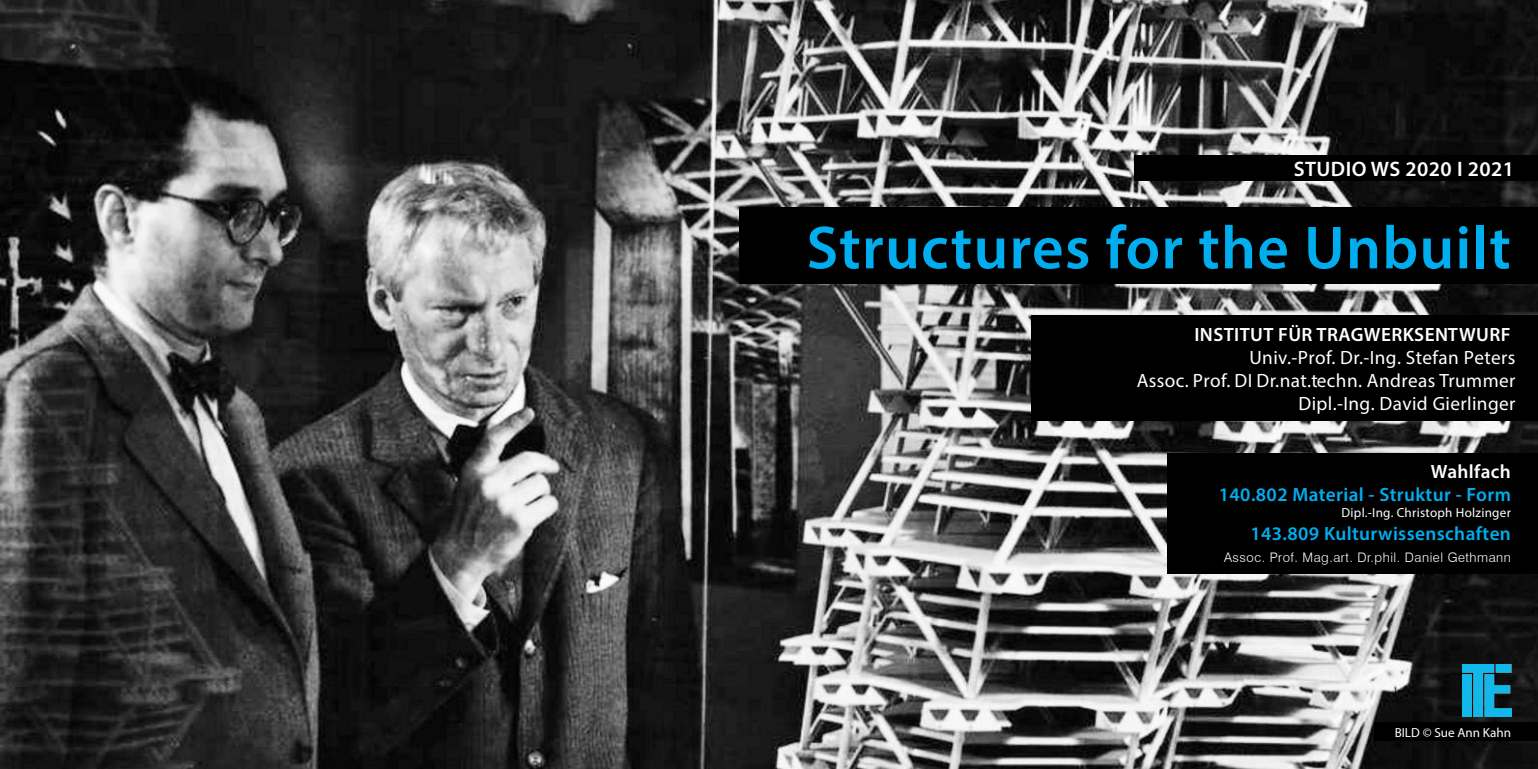
<style>
.page{position:relative;width:1538px;height:769px;background:#fff}
.page>*{position:absolute;margin:0;border:0;box-sizing:border-box;transform-origin:0 0}
.t1{font:600 61.25px "Myriad Pro";letter-spacing:.02em;color:#00aeef}
.t2{font:600 21px "Myriad Pro";letter-spacing:.02em;color:#fff}
.t3{font:19.25px/23.1px "Myriad Pro";letter-spacing:.02em;color:#fff;text-align:right}
.t4{font:600 19.25px "Myriad Pro";letter-spacing:.02em;color:#00aeef}
.t5{font:600 19.25px "Myriad Pro";letter-spacing:.02em;color:#fff}
.Fliesstext{font:300 13.12px "Swiss 721 BT";letter-spacing:.04em;color:#fff}
.t6{font:13.12px "Myriad Pro";letter-spacing:.02em;color:#fff}
.t7{font:13.12px "Myriad Pro";color:#fff}
.s1{font-weight:600}
</style>
<div class="page">
<img style="left:0;top:0;width:1538px;height:769px">
<div style="left:1135px;top:155px;width:403px;height:25px;background:#010001"></div>
<div style="left:739px;top:207px;width:799px;height:77px;background:#010001"></div>
<div style="left:1032px;top:316px;width:506px;height:105px;background:#010001"></div>
<div style="left:1374px;top:723px;width:164px;height:18px;background:#010001"></div>
<img style="left:1462px;top:665px;width:49px;height:52px">
<div style="left:1167px;top:454px;width:371px;height:120px;background:#010001"></div>
<p class="t2" style="left:1294px;top:155px;width:222px">STUDIO WS 2020 I 2021</p>
<p class="t1" style="left:806px;top:209px;width:706px">Structures for the Unbuilt</p>
<p class="t3" style="left:1137px;top:322px;width:380px"><span class="s1">INSTITUT FÜR TRAGWERKSENTWURF </span>Univ.-Prof. Dr.-Ing. Stefan Peters<br>Assoc. Prof. DI Dr.nat.techn. Andreas Trummer Dipl.-Ing. David Gierlinger</p>
<p class="t5" style="left:1431px;top:459px;width:82px">Wahlfach</p>
<p class="t4" style="left:1219px;top:482px;width:294px">140.802 Material - Struktur - Form</p>
<p class="t6" style="left:1341px;top:504px;width:171px">Dipl.-Ing. Christoph Holzinger</p>
<p class="t4" style="left:1250px;top:521px;width:262px">143.809 Kulturwissenschaften</p>
<p class="Fliesstext" style="left:1224px;top:550px;width:288px">Assoc. Prof. Mag.art. Dr.phil. Daniel Gethmann</p>
<p class="t7" style="left:1395px;top:724px;width:118px">BILD © Sue Ann Kahn</p>
</div>
